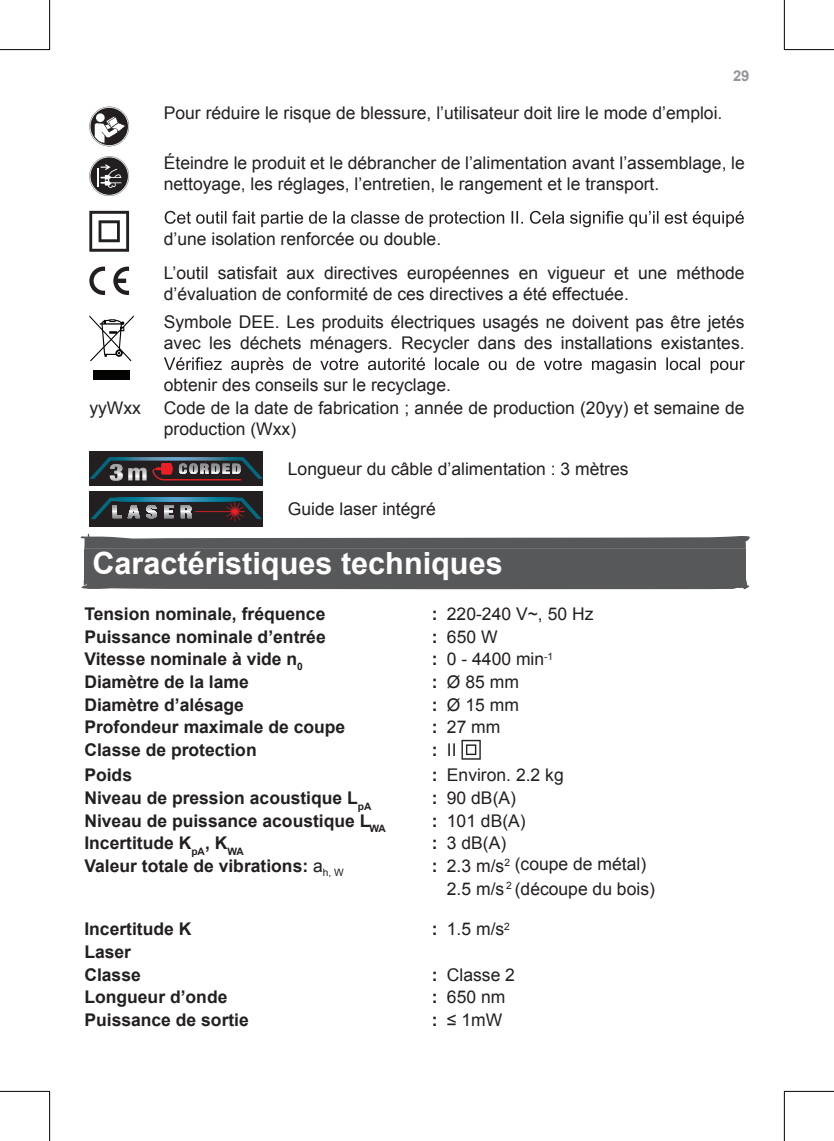
<style>
.page{position:relative;width:834px;height:1141px;background:#fff}
.page>*{position:absolute;margin:0;border:0;box-sizing:border-box;transform-origin:0 0}
.t1{font:700 30.62px "Arial";color:#fff}
.t2{font:17.5px/21px "Arial";color:#231f20}
.t3{font:700 17.5px/22.6px "Arial";color:#231f20}
.t4{font:700 14.88px "Arial";color:#939598}
.s1{font-weight:700}
.s2{font-weight:400}
</style>
<div class="page">
<svg style="left:89px;top:107px;width:40px;height:39px"></svg>
<svg style="left:89px;top:156px;width:40px;height:40px"></svg>
<svg style="left:89px;top:211px;width:40px;height:41px"></svg>
<svg style="left:165px;top:211px;width:578px;height:16px"></svg>
<svg style="left:89px;top:267px;width:16px;height:28px"></svg>
<svg style="left:113px;top:267px;width:16px;height:28px"></svg>
<svg style="left:89px;top:315px;width:45px;height:46px"></svg>
<div style="left:93px;top:370px;width:37px;height:10px;background:#040503"></div>
<svg style="left:164px;top:357px;width:580px;height:17px"></svg>
<div style="left:89px;top:452px;width:174px;height:34px;background:#231f20"></div>
<svg style="left:89px;top:457px;width:174px;height:24px"></svg>
<div style="left:89px;top:491px;width:174px;height:35px;background:#231f20"></div>
<svg style="left:91px;top:498px;width:171px;height:23px"></svg>
<div style="left:84px;top:549px;width:662px;height:31px;background:#57585a"></div>
<svg style="left:80px;top:533px;width:670px;height:16px"></svg>
<svg style="left:81px;top:580px;width:668px;height:10px;background:#68696a"></svg>
<svg style="left:461px;top:740px;width:19px;height:20px"></svg>
<hr style="left:0;top:49px;width:50px;height:1px;background:#000">
<hr style="left:784px;top:49px;width:49px;height:1px;background:#000">
<hr style="left:0;top:1091px;width:50px;height:1px;background:#000">
<hr style="left:784px;top:1091px;width:49px;height:1px;background:#000">
<hr style="left:49px;top:0;width:1px;height:50px;background:#000">
<hr style="left:49px;top:1091px;width:1px;height:50px;background:#000">
<hr style="left:783px;top:0;width:1px;height:50px;background:#000">
<hr style="left:783px;top:1091px;width:1px;height:50px;background:#000">
<p class="t4" style="left:733px;top:66px;width:18px">29</p>
<p class="t2" style="left:164px;top:103px;width:560px">Pour réduire le risque de blessure, l’utilisateur doit lire le mode d’emploi.</p>
<p class="t2" style="left:164px;top:153px;width:582px">Éteindre le produit et le débrancher de l’alimentation avant l’assemblage, le nettoyage, les réglages, l’entretien, le rangement et le transport.</p>
<p class="t2" style="left:164px;top:221px;width:582px;line-height:34.8px">d’une isolation renforcée ou double.<br>L’outil satisfait aux directives européennes en vigueur et une méthode</p>
<p class="t2" style="left:164px;top:281px;width:582px;line-height:27.7px">d’évaluation de conformité de ces directives a été effectuée.<br>Symbole DEE. Les produits électriques usagés ne doivent pas être jetés</p>
<p class="t2" style="left:164px;top:333px;width:582px">avec les déchets ménagers. Recycler dans des installations existantes.</p>
<p class="t2" style="left:164px;top:375px;width:288px">obtenir des conseils sur le recyclage.</p>
<p class="t2" style="left:89px;top:397px;width:53px">yyWxx</p>
<p class="t2" style="left:164px;top:397px;width:582px">Code de la date de fabrication ; année de production (20yy) et semaine de production (Wxx)</p>
<p class="t2" style="left:288px;top:459px;width:342px">Longueur du câble d’alimentation : 3 mètres</p>
<p class="t2" style="left:288px;top:499px;width:149px">Guide laser intégré</p>
<h1 class="t1" style="left:92px;top:543px;width:412px">Caractéristiques techniques</h1>
<p class="t3" style="left:84px;top:603px;width:242px">Tension nominale, fréquence</p>
<p class="t2" style="left:432px;top:604px;width:163px"><span class="s1">:</span> 220-240 V~, 50 Hz</p>
<p class="t3" style="left:84px;top:626px;width:243px">Puissance nominale d’entrée</p>
<p class="t2" style="left:432px;top:626px;width:67px"><span class="s1">:</span> 650 W</p>
<p class="t3" style="left:84px;top:649px;width:220px">Vitesse nominale à vide n<sub>0</sub></p>
<p class="t2" style="left:432px;top:649px;width:123px"><span class="s1">:</span> 0 - 4400 min<sup>-1</sup></p>
<p class="t3" style="left:84px;top:671px;width:166px">Diamètre de la lame</p>
<p class="t2" style="left:432px;top:672px;width:88px"><span class="s1">:</span> Ø 85 mm</p>
<p class="t3" style="left:84px;top:694px;width:161px">Diamètre d’alésage</p>
<p class="t2" style="left:432px;top:694px;width:88px"><span class="s1">:</span> Ø 15 mm</p>
<p class="t3" style="left:84px;top:717px;width:262px">Profondeur maximale de coupe</p>
<p class="t2" style="left:432px;top:717px;width:70px"><span class="s1">:</span> 27 mm</p>
<p class="t3" style="left:84px;top:739px;width:174px">Classe de protection</p>
<p class="t2" style="left:432px;top:740px;width:26px"><span class="s1">:</span> II</p>
<p class="t3" style="left:84px;top:764px;width:49px">Poids</p>
<p class="t2" style="left:432px;top:765px;width:133px"><span class="s1">:</span> Environ. 2.2 kg</p>
<p class="t3" style="left:84px;top:787px;width:288px">Niveau de pression acoustique L<sub>pA</sub></p>
<p class="t2" style="left:432px;top:787px;width:86px"><span class="s1">:</span> 90 dB(A)</p>
<p class="t3" style="left:84px;top:810px;width:303px">Niveau de puissance acoustique L<sub>WA</sub></p>
<p class="t2" style="left:432px;top:810px;width:95px"><span class="s1">:</span> 101 dB(A)</p>
<p class="t3" style="left:84px;top:832px;width:161px">Incertitude K<sub>pA</sub>, K<sub>WA</sub></p>
<p class="t2" style="left:432px;top:833px;width:76px"><span class="s1">:</span> 3 dB(A)</p>
<p class="t3" style="left:84px;top:855px;width:261px">Valeur totale de vibrations: <span class="s2">a</span><sub>h,</sub> <sub>W</sub></p>
<p class="t3" style="left:432px;top:855px;width:7px">:</p>
<p class="t2" style="left:447px;top:878px;width:209px">2.5 m/s <sup>2</sup> (découpe du bois)</p>
<p class="t2" style="left:447px;top:855px;width:65px">2.3 m/s<sup>2</sup></p>
<p class="t2" style="left:514px;top:853px;width:133px">(coupe de métal)</p>
<p class="t3" style="left:84px;top:919px;width:108px">Incertitude K</p>
<p class="t2" style="left:432px;top:919px;width:80px"><span class="s1">:</span> 1.5 m/s<sup>2</sup></p>
<p class="t3" style="left:84px;top:941px;width:58px">Laser<br>Classe</p>
<p class="t2" style="left:432px;top:964px;width:85px"><span class="s1">:</span> Classe 2</p>
<p class="t3" style="left:84px;top:987px;width:144px">Longueur d’onde</p>
<p class="t2" style="left:432px;top:987px;width:75px"><span class="s1">:</span> 650 nm</p>
<p class="t3" style="left:84px;top:1009px;width:166px">Puissance de sortie</p>
<p class="t2" style="left:432px;top:1010px;width:72px"><span class="s1">:</span> ≤ 1mW</p>
</div>
